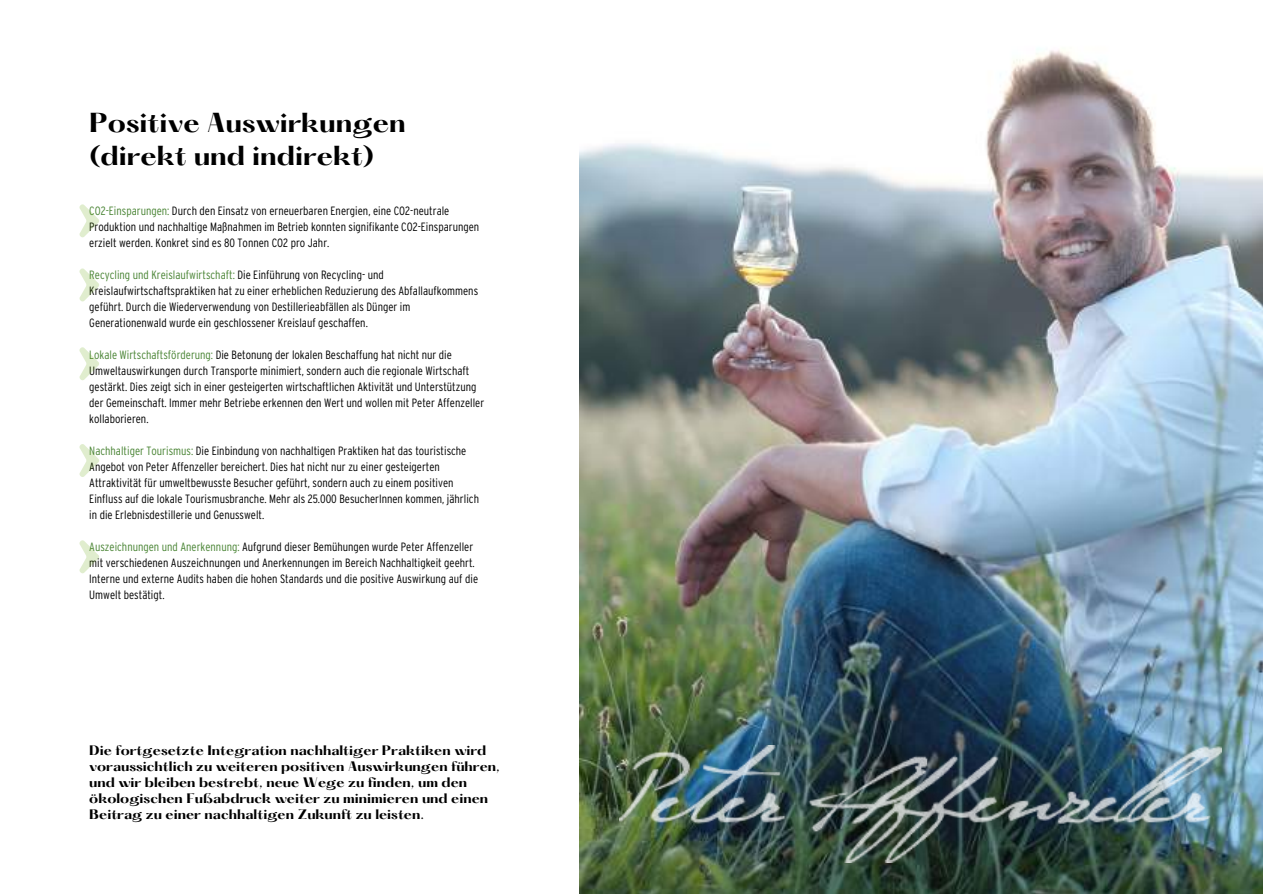
<style>
.page{position:relative;width:1263px;height:894px;background:#fff}
.page>*{position:absolute;margin:0;border:0;box-sizing:border-box;transform-origin:0 0}
.t1{font:700 24px/32.7px "Hatton";color:#000}
.t2{font:300 condensed 12px/16px "Interstate";color:#000}
.t3{font:700 12px/16px "Hatton";color:#000}
.s1{color:#498434}
</style>
<div class="page">
<svg style="left:79px;top:540px;width:20px;height:33px"></svg>
<svg style="left:79px;top:444px;width:20px;height:33px"></svg>
<svg style="left:79px;top:347px;width:20px;height:33px"></svg>
<svg style="left:79px;top:268px;width:20px;height:33px"></svg>
<svg style="left:79px;top:204px;width:20px;height:33px"></svg>
<img style="left:579px;top:49px;width:684px;height:844px">
<img style="left:620px;top:745px;width:602px;height:117px">
<h1 class="t1" style="left:89px;top:109px;width:318px">Positive Auswirkungen (direkt und indirekt)</h1>
<p class="t2" style="left:89px;top:202px;width:391px"><span class="s1">CO2-Einsparungen:</span> Durch den Einsatz von erneuerbaren Energien, eine CO2-neutrale<br>Produktion und nachhaltige Maßnahmen im Betrieb konnten signifikante CO2-Einsparungen erzielt werden. Konkret sind es 80 Tonnen CO2 pro Jahr.</p>
<p class="t2" style="left:89px;top:266px;width:390px"><span class="s1">Recycling und Kreislaufwirtschaft:</span> Die Einführung von Recycling- und Kreislaufwirtschaftspraktiken hat zu einer erheblichen Reduzierung des Abfallaufkommens geführt. Durch die Wiederverwendung von Destillerieabfällen als Dünger im Generationenwald wurde ein geschlossener Kreislauf geschaffen.</p>
<p class="t2" style="left:89px;top:346px;width:396px"><span class="s1">Lokale Wirtschaftsförderung:</span> Die Betonung der lokalen Beschaffung hat nicht nur die Umweltauswirkungen durch Transporte minimiert, sondern auch die regionale Wirtschaft gestärkt. Dies zeigt sich in einer gesteigerten wirtschaftlichen Aktivität und Unterstützung der Gemeinschaft. Immer mehr Betriebe erkennen den Wert und wollen mit Peter Affenzeller kollaborieren.</p>
<p class="t2" style="left:89px;top:442px;width:391px"><span class="s1">Nachhaltiger Tourismus:</span> Die Einbindung von nachhaltigen Praktiken hat das touristische Angebot von Peter Affenzeller bereichert. Dies hat nicht nur zu einer gesteigerten Attraktivität für umweltbewusste Besucher geführt, sondern auch zu einem positiven Einfluss auf die lokale Tourismusbranche. Mehr als 25.000 BesucherInnen kommen, jährlich in die Erlebnisdestillerie und Genusswelt.</p>
<p class="t2" style="left:89px;top:538px;width:390px"><span class="s1">Auszeichnungen und Anerkennung:</span> Aufgrund dieser Bemühungen wurde Peter Affenzeller mit verschiedenen Auszeichnungen und Anerkennungen im Bereich Nachhaltigkeit geehrt.<br>Interne und externe Audits haben die hohen Standards und die positive Auswirkung auf die Umwelt bestätigt.</p>
<p class="t3" style="left:89px;top:743px;width:412px">Die fortgesetzte Integration nachhaltiger Praktiken wird voraussichtlich zu weiteren positiven Auswirkungen führen, und wir bleiben bestrebt, neue Wege zu finden, um den ökologischen Fußabdruck weiter zu minimieren und einen Beitrag zu einer nachhaltigen Zukunft zu leisten.</p>
</div>
